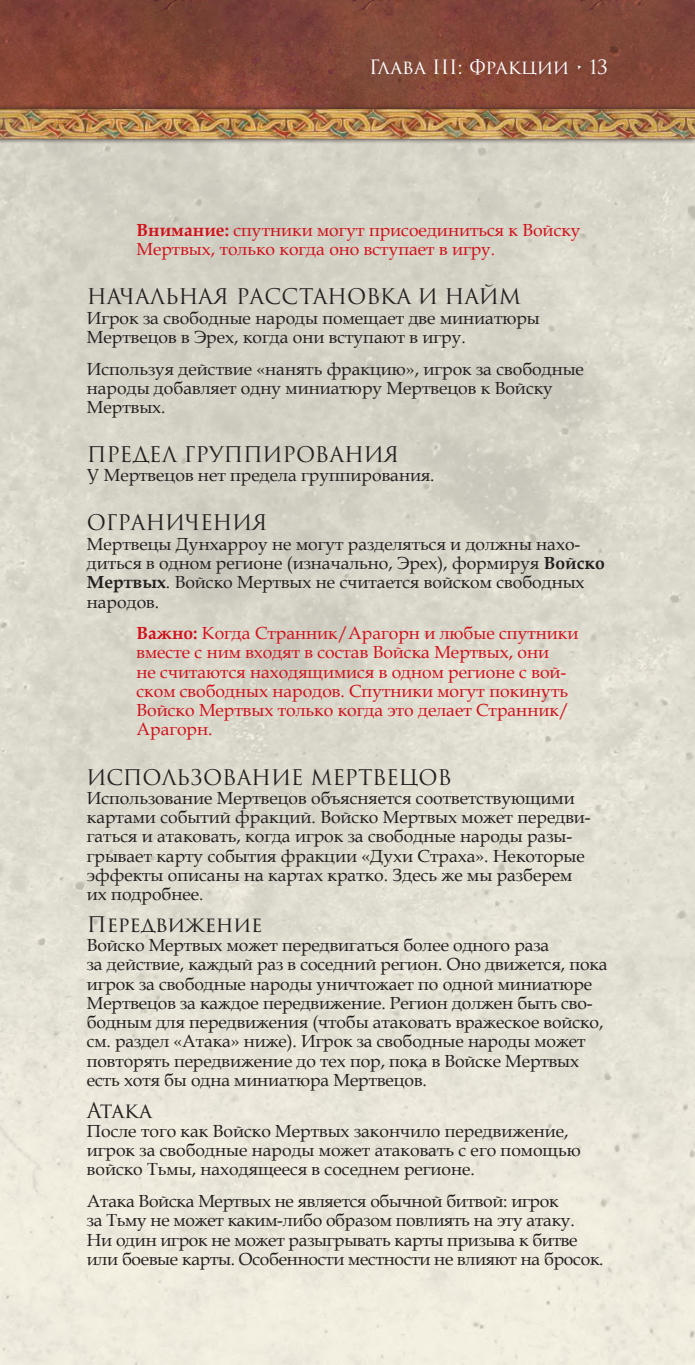
<style>
.page{position:relative;width:695px;height:1365px;background:#fff}
.page>*{position:absolute;margin:0;border:0;box-sizing:border-box;transform-origin:0 0}
.t1{font:21px "Trajan Pro 3";letter-spacing:-.005em;color:#241f1f}
.t2{font:19.25px "Trajan Pro 3";color:#fff}
.t3{font:17.5px/19.2px "Book Antiqua";color:#241f1f}
.t4{font:17.5px/19.2px "Book Antiqua";color:#d1111a}
.s1{font-weight:700}
</style>
<div class="page">
<img style="left:0;top:0;width:694px;height:1364px">
<svg style="left:0;top:104px;width:694px;height:40px;background:#967868"></svg>
<img style="left:0;top:110px;width:694px;height:29px">
<p class="t2" style="left:369px;top:54px;width:240px">Глава III: Фракции • 13</p>
<p class="t4" style="left:136px;top:220px;width:445px"><span class="s1">Внимание:</span> спутники могут присоединиться к Войску<br>Мертвых, только когда оно вступает в игру.</p>
<p class="t1" style="left:87px;top:282px;width:435px">НАЧАЛЬНАЯ РАССТАНОВКА И НАЙМ</p>
<p class="t3" style="left:87px;top:307px;width:454px">Игрок за свободные народы помещает две миниатюры<br>Мертвецов в Эрех, когда они вступают в игру.</p>
<p class="t3" style="left:87px;top:358px;width:498px">Используя действие «нанять фракцию», игрок за свободные народы добавляет одну миниатюру Мертвецов к Войску<br>Мертвых.</p>
<p class="t1" style="left:87px;top:440px;width:314px">ПРЕДЕЛ ГРУППИРОВАНИЯ</p>
<p class="t3" style="left:87px;top:465px;width:349px">У Мертвецов нет предела группирования.</p>
<p class="t1" style="left:87px;top:508px;width:182px">ОГРАНИЧЕНИЯ</p>
<p class="t3" style="left:87px;top:533px;width:519px">Мертвецы Дунхарроу не могут разделяться и должны нахо&shy;диться в одном регионе (изначально, Эрех), формируя <span class="s1">Войско Мертвых</span>. Войско Мертвых не считается войском свободных народов.</p>
<p class="t4" style="left:136px;top:623px;width:443px"><span class="s1">Важно:</span> Когда Странник/Арагорн и любые спутники вместе с ним входят в состав Войска Мертвых, они<br>не считаются находящимися в одном регионе с вой&shy;ском свободных народов. Спутники могут покинуть Войско Мертвых только когда это делает Странник/ Арагорн.</p>
<p class="t1" style="left:87px;top:762px;width:366px">ИСПОЛЬЗОВАНИЕ МЕРТВЕЦОВ</p>
<p class="t3" style="left:87px;top:787px;width:505px">Использование Мертвецов объясняется соответствующими картами событий фракций. Войско Мертвых может передви&shy;гаться и атаковать, когда игрок за свободные народы разы&shy;грывает карту события фракции «Духи Страха». Некоторые эффекты описаны на картах кратко. Здесь же мы разберем их подробнее.</p>
<p class="t1" style="left:87px;top:909px;width:177px">Передвижение</p>
<p class="t3" style="left:87px;top:934px;width:522px">Войско Мертвых может передвигаться более одного раза<br>за действие, каждый раз в соседний регион. Оно движется, пока игрок за свободные народы уничтожает по одной миниатюре Мертвецов за каждое передвижение. Регион должен быть сво&shy;бодным для передвижения (чтобы атаковать вражеское войско, см. раздел «Атака» ниже). Игрок за свободные народы может повторять передвижение до тех пор, пока в Войске Мертвых есть хотя бы одна миниатюра Мертвецов.</p>
<p class="t1" style="left:87px;top:1095px;width:67px">Атака</p>
<p class="t3" style="left:87px;top:1120px;width:495px">После того как Войско Мертвых закончило передвижение, игрок за свободные народы может атаковать с его помощью войско Тьмы, находящееся в соседнем регионе.</p>
<p class="t3" style="left:87px;top:1190px;width:518px">Атака Войска Мертвых не является обычной битвой: игрок<br>за Тьму не может каким-либо образом повлиять на эту атаку.<br>Ни один игрок не может разыгрывать карты призыва к битве или боевые карты. Особенности местности не влияют на бросок.</p>
</div>
